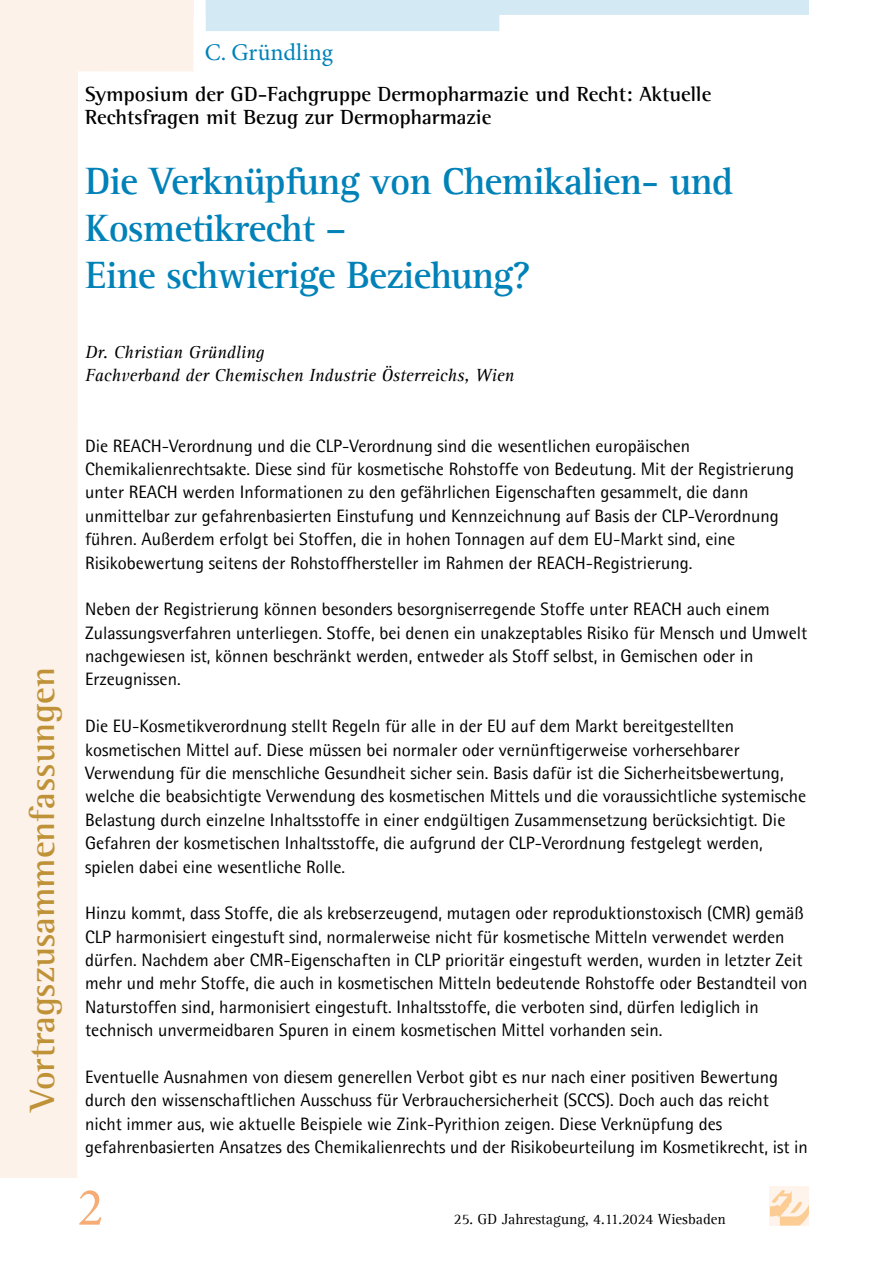
<style>
.page{position:relative;width:893px;height:1263px;background:#fff}
.page>*{position:absolute;margin:0;border:0;box-sizing:border-box;transform-origin:0 0}
.t1{font:54px "Minion Pro";color:#f5ac75}
.t2{font:700 39px/46.8px "Agfa Rotis Serif";letter-spacing:-.025em;color:#0082b8}
.t3{font:700 36px "Agfa Rotis Semi Serif";color:#bf9237}
.t4{font:24px "Minion Pro";color:#0082b8}
.t5{font:700 21px/23.4px "Agfa Rotis Semi Serif";color:#000}
.t6{font:18px/23.4px "Agfa Rotis Semisans";color:#000}
.t7{font:italic 18px/23.4px "Agfa Rotis Serif";color:#000}
.t8{font:15px "Agfa Rotis Serif";color:#000}
</style>
<div class="page">
<div style="left:770px;top:1186px;width:39px;height:39px;background:#fef4eb"></div>
<svg style="left:770px;top:1190px;width:39px;height:35px"></svg>
<svg style="left:0;top:0;width:194px;height:1178px"></svg>
<div style="left:0;top:0;width:193px;height:17px;background:#fcf2ea"></div>
<svg style="left:206px;top:0;width:603px;height:31px"></svg>
<h3 class="t4" style="left:205px;top:36px;width:130px">C. Gründling</h3>
<p class="t5" style="left:85px;top:82px;width:628px">Symposium der GD-Fachgruppe Dermopharmazie und Recht: Aktuelle<br>Rechtsfragen mit Bezug zur Dermopharmazie</p>
<h2 class="t2" style="left:85px;top:159px;width:649px">Die Verknüpfung von Chemikalien- und<br>Kosmetikrecht –<br>Eine schwierige Beziehung?</h2>
<p class="t7" style="left:85px;top:341px;width:430px">Dr. Christian Gründling<br>Fachverband der Chemischen Industrie Österreichs, Wien</p>
<h3 class="t3" style="left:21px;top:1111px;width:445px;rotate:-90deg">Vortragszusammenfassungen</h3>
<p class="t6" style="left:85px;top:434px;width:710px">Die REACH-Verordnung und die CLP-Verordnung sind die wesentlichen europäischen Chemikalienrechtsakte. Diese sind für kosmetische Rohstoffe von Bedeutung. Mit der Registrierung unter REACH werden Informationen zu den gefährlichen Eigenschaften gesammelt, die dann unmittelbar zur gefahrenbasierten Einstufung und Kennzeichnung auf Basis der CLP-Verordnung führen. Außerdem erfolgt bei Stoffen, die in hohen Tonnagen auf dem EU-Markt sind, eine Risikobewertung seitens der Rohstoffhersteller im Rahmen der REACH-Registrierung.</p>
<p class="t6" style="left:85px;top:597px;width:724px">Neben der Registrierung können besonders besorgniserregende Stoffe unter REACH auch einem Zulassungsverfahren unterliegen. Stoffe, bei denen ein unakzeptables Risiko für Mensch und Umwelt nachgewiesen ist, können beschränkt werden, entweder als Stoff selbst, in Gemischen oder in Erzeugnissen.</p>
<p class="t6" style="left:85px;top:714px;width:723px">Die EU-Kosmetikverordnung stellt Regeln für alle in der EU auf dem Markt bereitgestellten kosmetischen Mittel auf. Diese müssen bei normaler oder vernünftigerweise vorhersehbarer Verwendung für die menschliche Gesundheit sicher sein. Basis dafür ist die Sicherheitsbewertung, welche die beabsichtigte Verwendung des kosmetischen Mittels und die voraussichtliche systemische Belastung durch einzelne Inhaltsstoffe in einer endgültigen Zusammensetzung berücksichtigt. Die Gefahren der kosmetischen Inhaltsstoffe, die aufgrund der CLP-Verordnung festgelegt werden, spielen dabei eine wesentliche Rolle.</p>
<p class="t6" style="left:85px;top:901px;width:724px">Hinzu kommt, dass Stoffe, die als krebserzeugend, mutagen oder reproduktionstoxisch (CMR) gemäß CLP harmonisiert eingestuft sind, normalerweise nicht für kosmetische Mitteln verwendet werden dürfen. Nachdem aber CMR-Eigenschaften in CLP prioritär eingestuft werden, wurden in letzter Zeit mehr und mehr Stoffe, die auch in kosmetischen Mitteln bedeutende Rohstoffe oder Bestandteil von Naturstoffen sind, harmonisiert eingestuft. Inhaltsstoffe, die verboten sind, dürfen lediglich in technisch unvermeidbaren Spuren in einem kosmetischen Mittel vorhanden sein.</p>
<p class="t6" style="left:85px;top:1065px;width:724px">Eventuelle Ausnahmen von diesem generellen Verbot gibt es nur nach einer positiven Bewertung durch den wissenschaftlichen Ausschuss für Verbrauchersicherheit (SCCS). Doch auch das reicht nicht immer aus, wie aktuelle Beispiele wie Zink-Pyrithion zeigen. Diese Verknüpfung des gefahrenbasierten Ansatzes des Chemikalienrechts und der Risikobeurteilung im Kosmetikrecht, ist in</p>
<h1 class="t1" style="left:78px;top:1171px;width:27px">2</h1>
<p class="t8" style="left:454px;top:1210px;width:273px">25. GD Jahrestagung, 4.11.2024 Wiesbaden</p>
</div>
